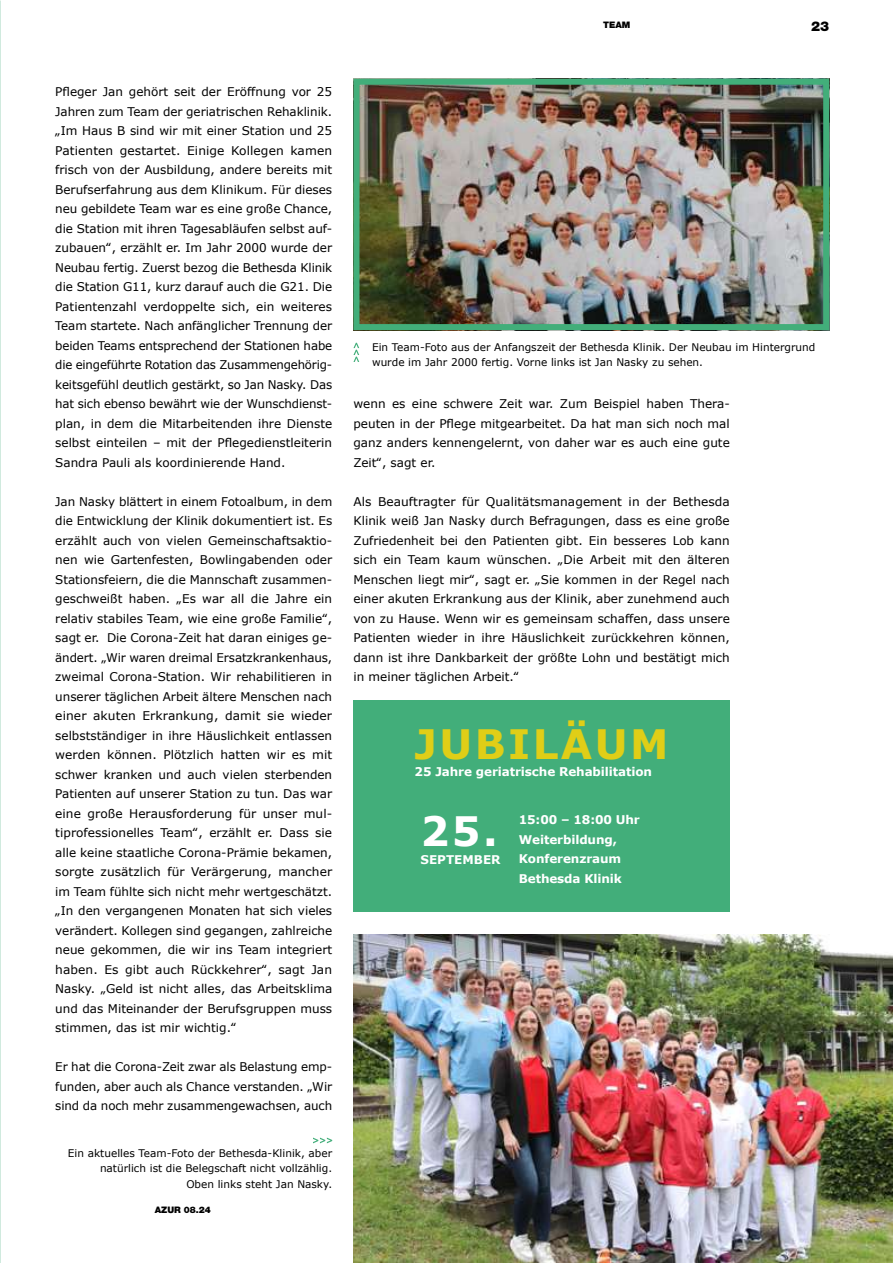
<style>
.page{position:relative;width:893px;height:1263px;background:#fff}
.page>*{position:absolute;margin:0;border:0;box-sizing:border-box;transform-origin:0 0}
.t1{font:700 40.5px "Verdana";letter-spacing:.06em;color:#e0ce17}
.t2{font:700 40.5px "Verdana";color:#fff}
.t3{font:900 13.5px "Helvetica Neue LT Std";color:#000}
.t4{font:12px/19.5px "Verdana";color:#000;text-align:justify}
.t5{font:700 12px/19.5px "Verdana";letter-spacing:-.01em;color:#fff}
.t6{font:10.5px/15px "Verdana";color:#000}
.t7{font:900 9px "Helvetica Neue LT Std";color:#000}
</style>
<div class="page">
<img style="left:360px;top:86px;width:462px;height:237px">
<div style="left:353px;top:79px;width:476px;height:251px;border:6px solid #42ae7a"></div>
<img style="left:353px;top:935px;width:540px;height:328px">
<div style="left:353px;top:701px;width:377px;height:211px;background:#42ae7a"></div>
<svg style="left:353px;top:343px;width:6px;height:19px"></svg>
<svg style="left:313px;top:1137px;width:19px;height:6px"></svg>
<p class="t7" style="left:603px;top:19px;width:29px">TEAM</p>
<p class="t3" style="left:811px;top:18px;width:20px">23</p>
<p class="t4" style="left:55px;top:82px;width:279px">Pfleger Jan gehört seit der Eröffnung vor 25<br>Jahren zum Team der geriatrischen Rehaklinik. „Im Haus B sind wir mit einer Station und 25<br>Patienten gestartet. Einige Kollegen kamen frisch von der Ausbildung, andere bereits mit Berufserfahrung aus dem Klinikum. Für dieses neu gebildete Team war es eine große Chance, die Station mit ihren Tagesabläufen selbst auf&shy;zubauen‟, erzählt er. Im Jahr 2000 wurde der Neubau fertig. Zuerst bezog die Bethesda Klinik die Station G11, kurz darauf auch die G21. Die Patientenzahl verdoppelte sich, ein weiteres Team startete. Nach anfänglicher Trennung der beiden Teams entsprechend der Stationen habe die eingeführte Rotation das Zusammengehörig&shy;keitsgefühl deutlich gestärkt, so Jan Nasky. Das hat sich ebenso bewährt wie der Wunschdienst&shy;plan, in dem die Mitarbeitenden ihre Dienste selbst einteilen – mit der Pflegedienstleiterin Sandra Pauli als koordinierende Hand.</p>
<p class="t4" style="left:55px;top:492px;width:278px">Jan Nasky blättert in einem Fotoalbum, in dem die Entwicklung der Klinik dokumentiert ist. Es erzählt auch von vielen Gemeinschaftsaktio&shy;nen wie Gartenfesten, Bowlingabenden oder Stationsfeiern, die die Mannschaft zusammen&shy;geschweißt haben. „Es war all die Jahre ein relativ stabiles Team, wie eine große Familie‟, sagt er. Die Corona-Zeit hat daran einiges ge&shy;ändert. „Wir waren dreimal Ersatzkrankenhaus, zweimal Corona-Station. Wir rehabilitieren in unserer täglichen Arbeit ältere Menschen nach einer akuten Erkrankung, damit sie wieder selbstständiger in ihre Häuslichkeit entlassen werden können. Plötzlich hatten wir es mit schwer kranken und auch vielen sterbenden Patienten auf unserer Station zu tun. Das war eine große Herausforderung für unser mul&shy;tiprofessionelles Team‟, erzählt er. Dass sie alle keine staatliche Corona-Prämie bekamen, sorgte zusätzlich für Verärgerung, mancher im Team fühlte sich nicht mehr wertgeschätzt. „In den vergangenen Monaten hat sich vieles verändert. Kollegen sind gegangen, zahlreiche neue gekommen, die wir ins Team integriert haben. Es gibt auch Rückkehrer‟, sagt Jan Nasky. „Geld ist nicht alles, das Arbeitsklima und das Miteinander der Berufsgruppen muss stimmen, das ist mir wichtig.‟</p>
<p class="t4" style="left:55px;top:1057px;width:278px">Er hat die Corona-Zeit zwar als Belastung emp&shy;funden, aber auch als Chance verstanden. „Wir sind da noch mehr zusammengewachsen, auch</p>
<p class="t6" style="left:68px;top:1146px;width:266px;text-align:right">Ein aktuelles Team-Foto der Bethesda-Klinik, aber natürlich ist die Belegschaft nicht vollzählig.<br>Oben links steht Jan Nasky.</p>
<p class="t7" style="left:155px;top:1204px;width:58px">AZUR 08.24</p>
<p class="t6" style="left:372px;top:340px;width:445px">Ein Team-Foto aus der Anfangszeit der Bethesda Klinik. Der Neubau im Hintergrund wurde im Jahr 2000 fertig. Vorne links ist Jan Nasky zu sehen.</p>
<p class="t4" style="left:353px;top:394px;width:378px">wenn es eine schwere Zeit war. Zum Beispiel haben Thera&shy;peuten in der Pflege mitgearbeitet. Da hat man sich noch mal ganz anders kennengelernt, von daher war es auch eine gute Zeit‟, sagt er.</p>
<p class="t4" style="left:353px;top:492px;width:378px">Als Beauftragter für Qualitätsmanagement in der Bethesda Klinik weiß Jan Nasky durch Befragungen, dass es eine große Zufriedenheit bei den Patienten gibt. Ein besseres Lob kann sich ein Team kaum wünschen. „Die Arbeit mit den älteren Menschen liegt mir‟, sagt er. „Sie kommen in der Regel nach einer akuten Erkrankung aus der Klinik, aber zunehmend auch von zu Hause. Wenn wir es gemeinsam schaffen, dass unsere Patienten wieder in ihre Häuslichkeit zurückkehren können, dann ist ihre Dankbarkeit der größte Lohn und bestätigt mich in meiner täglichen Arbeit.‟</p>
<h1 class="t1" style="left:415px;top:718px;width:255px">JUBILÄUM</h1>
<p class="t5" style="left:415px;top:762px;width:239px">25 Jahre geriatrische Rehabilitation</p>
<h1 class="t2" style="left:421px;top:805px;width:79px">25.</h1>
<p class="t5" style="left:421px;top:850px;width:81px">SEPTEMBER</p>
<p class="t5" style="left:519px;top:810px;width:123px">15:00 – 18:00 Uhr<br>Weiterbildung,<br>Konferenzraum<br>Bethesda Klinik</p>
</div>
